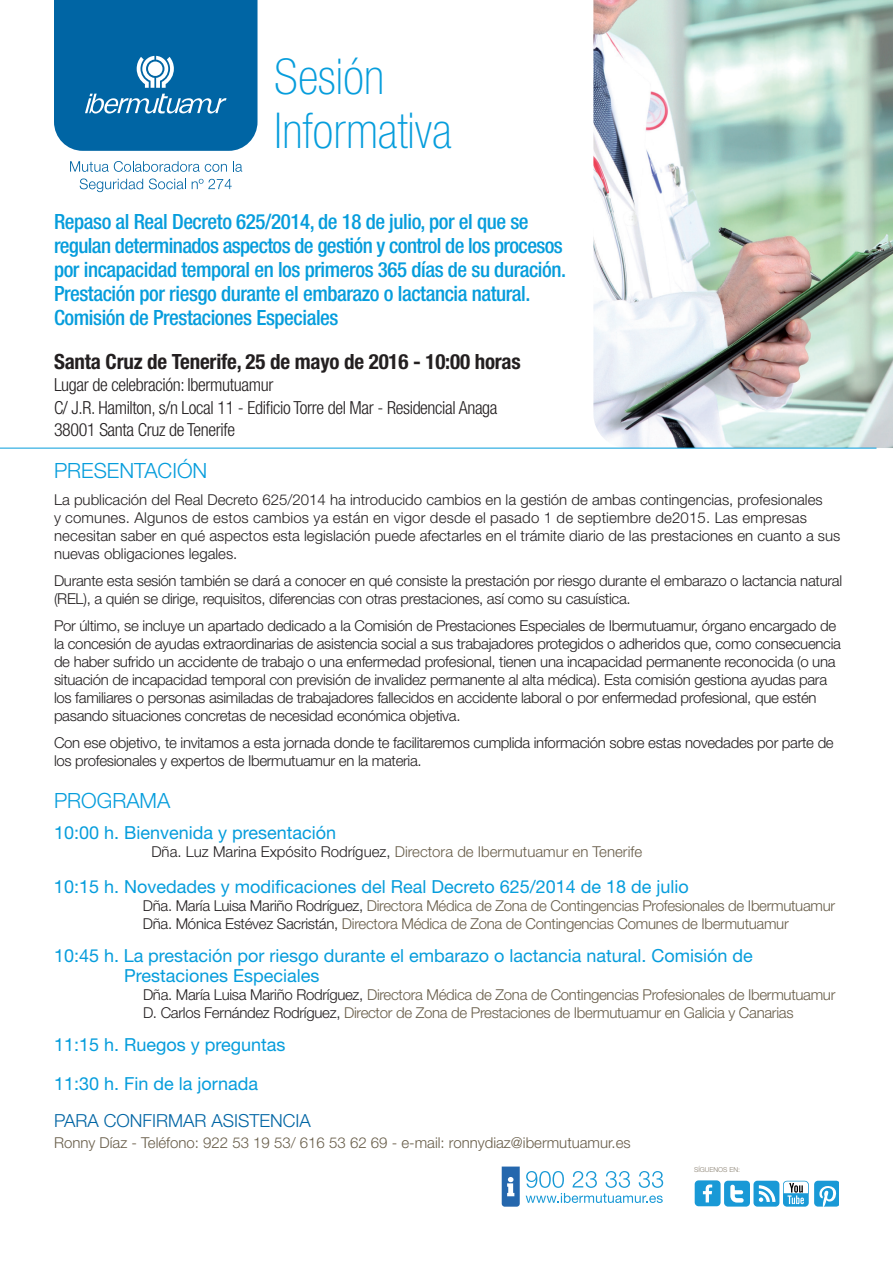
<style>
.page{position:relative;width:893px;height:1263px;background:#fff}
.page>*{position:absolute;margin:0;border:0;box-sizing:border-box;transform-origin:0 0}
.t1{font:100 condensed 49.5px/54px "Helvetica Neue LT Std";color:#069ddc}
.t2{font:500 condensed 21px/24px "Helvetica Neue LT Std";letter-spacing:-.02em;color:#069ddc}
.t3{font:700 condensed 21px "Helvetica Neue LT Std";letter-spacing:-.01em;color:#231f20}
.t4{font:300 21px "Helvetica Neue LT Std";color:#069ddc}
.t5{font:18px/19.5px "Helvetica Neue LT Std";color:#069ddc}
.t6{font:300 condensed 18px/22.5px "Helvetica Neue LT Std";letter-spacing:-.02em;color:#231f20}
.t7{font:300 18px "Helvetica Neue LT Std";color:#0065a4}
.t8{font:300 15px/18px "Helvetica Neue LT Std";letter-spacing:-.02em;color:#231f20}
.t9{font:300 15px/18px "Helvetica Neue LT Std";letter-spacing:-.02em;color:#685d49}
.t10{font:300 15px/18px "Helvetica Neue LT Std";color:#231f20}
.t11{font:300 15px "Helvetica Neue LT Std";color:#685d49}
.t12{font:300 6.75px "Helvetica Neue LT Std";color:#887f6f}
.s1{color:#231f20}
</style>
<div class="page">
<img style="left:593px;top:0;width:300px;height:448px">
<hr style="left:0;top:448px;width:876px;height:1px;background:#069ddc">
<svg style="left:54px;top:0;width:204px;height:151px;background:#106ea9"></svg>
<svg style="left:70px;top:161px;width:157px;height:11px"></svg>
<svg style="left:233px;top:161px;width:9px;height:11px"></svg>
<svg style="left:80px;top:178px;width:63px;height:14px"></svg>
<svg style="left:149px;top:178px;width:37px;height:11px"></svg>
<svg style="left:192px;top:179px;width:40px;height:10px"></svg>
<svg style="left:502px;top:1166px;width:18px;height:41px"></svg>
<svg style="left:526px;top:1171px;width:137px;height:32px"></svg>
<div style="left:695px;top:1180px;width:26px;height:26px;background:#1999d6;border-radius:4px"></div>
<svg style="left:703px;top:1184px;width:9px;height:18px"></svg>
<div style="left:724px;top:1181px;width:26px;height:25px;background:#1999d6;border-radius:4px"></div>
<div style="left:753px;top:1181px;width:26px;height:25px;background:#1999d6;border-radius:4px"></div>
<svg style="left:759px;top:1185px;width:16px;height:17px"></svg>
<svg style="left:730px;top:1185px;width:14px;height:17px"></svg>
<svg style="left:783px;top:1181px;width:56px;height:26px"></svg>
<h1 class="t1" style="left:274px;top:49px;width:179px">Sesión<br>Informativa</h1>
<p class="t2" style="left:54px;top:209px;width:514px">Repaso al Real Decreto 625/2014, de 18 de julio, por el que se regulan determinados aspectos de gestión y control de los procesos por incapacidad temporal en los primeros 365 días de su duración.<br>Prestación por riesgo durante el embarazo o lactancia natural.<br>Comisión de Prestaciones Especiales</p>
<h2 class="t3" style="left:54px;top:348px;width:468px">Santa Cruz de Tenerife, 25 de mayo de 2016 - 10:00 horas</h2>
<p class="t6" style="left:54px;top:373px;width:445px">Lugar de celebración: Ibermutuamur<br>C/ J.R. Hamilton, s/n Local 11 - Edificio Torre del Mar - Residencial Anaga<br>38001 Santa Cruz de Tenerife</p>
<h2 class="t4" style="left:54px;top:457px;width:155px">PRESENTACIÓN</h2>
<p class="t10" style="left:54px;top:490px;width:788px">La publicación del Real Decreto 625/2014 ha introducido cambios en la gestión de ambas contingencias, profesionales<br>y comunes. Algunos de estos cambios ya están en vigor desde el pasado 1 de septiembre de2015. Las empresas necesitan saber en qué aspectos esta legislación puede afectarles en el trámite diario de las prestaciones en cuanto a sus nuevas obligaciones legales.</p>
<p class="t8" style="left:54px;top:571px;width:790px">Durante esta sesión también se dará a conocer en qué consiste la prestación por riesgo durante el embarazo o lactancia natural (REL), a quién se dirige, requisitos, diferencias con otras prestaciones, así como su casuística.</p>
<p class="t8" style="left:54px;top:616px;width:788px">Por último, se incluye un apartado dedicado a la Comisión de Prestaciones Especiales de Ibermutuamur, órgano encargado de la concesión de ayudas extraordinarias de asistencia social a sus trabajadores protegidos o adheridos que, como consecuencia de haber sufrido un accidente de trabajo o una enfermedad profesional, tienen una incapacidad permanente reconocida (o una situación de incapacidad temporal con previsión de invalidez permanente al alta médica). Esta comisión gestiona ayudas para los familiares o personas asimiladas de trabajadores fallecidos en accidente laboral o por enfermedad profesional, que estén pasando situaciones concretas de necesidad económica objetiva.</p>
<p class="t8" style="left:54px;top:733px;width:781px">Con ese objetivo, te invitamos a esta jornada donde te facilitaremos cumplida información sobre estas novedades por parte de los profesionales y expertos de Ibermutuamur en la materia.</p>
<h2 class="t4" style="left:54px;top:787px;width:118px">PROGRAMA</h2>
<p class="t5" style="left:54px;top:823px;width:284px">10:00 h. Bienvenida y presentación</p>
<p class="t11" style="left:151px;top:843px;width:492px"><span class="s1">Dña. Luz Marina Expósito Rodríguez,</span> Directora de Ibermutuamur en Tenerife</p>
<p class="t5" style="left:54px;top:877px;width:636px">10:15 h. Novedades y modificaciones del Real Decreto 625/2014 de 18 de julio</p>
<p class="t9" style="left:143px;top:896px;width:694px"><span class="s1">Dña. María Luisa Mariño Rodríguez,</span> Directora Médica de Zona de Contingencias Profesionales de Ibermutuamur<br><span class="s1">Dña. Mónica Estévez Sacristán,</span> Directora Médica de Zona de Contingencias Comunes de Ibermutuamur</p>
<p class="t5" style="left:124px;top:946px;width:630px;text-indent:-70px">10:45 h. La prestación por riesgo durante el embarazo o lactancia natural. Comisión de<br>Prestaciones Especiales</p>
<p class="t9" style="left:143px;top:985px;width:694px"><span class="s1">Dña. María Luisa Mariño Rodríguez,</span> Directora Médica de Zona de Contingencias Profesionales de Ibermutuamur<br><span class="s1">D. Carlos Fernández Rodríguez,</span> Director de Zona de Prestaciones de Ibermutuamur en Galicia y Canarias</p>
<p class="t5" style="left:54px;top:1024px;width:233px;line-height:39px">11:15 h. Ruegos y preguntas<br>11:30 h. Fin de la jornada</p>
<p class="t7" style="left:54px;top:1110px;width:258px">PARA CONFIRMAR ASISTENCIA</p>
<p class="t11" style="left:54px;top:1134px;width:578px">Ronny Díaz - Teléfono: 922 53 19 53/ 616 53 62 69 - e-mail: ronnydiaz@ibermutuamur.es</p>
<p class="t12" style="left:694px;top:1165px;width:47px">SÍGUENOS EN:</p>
</div>
